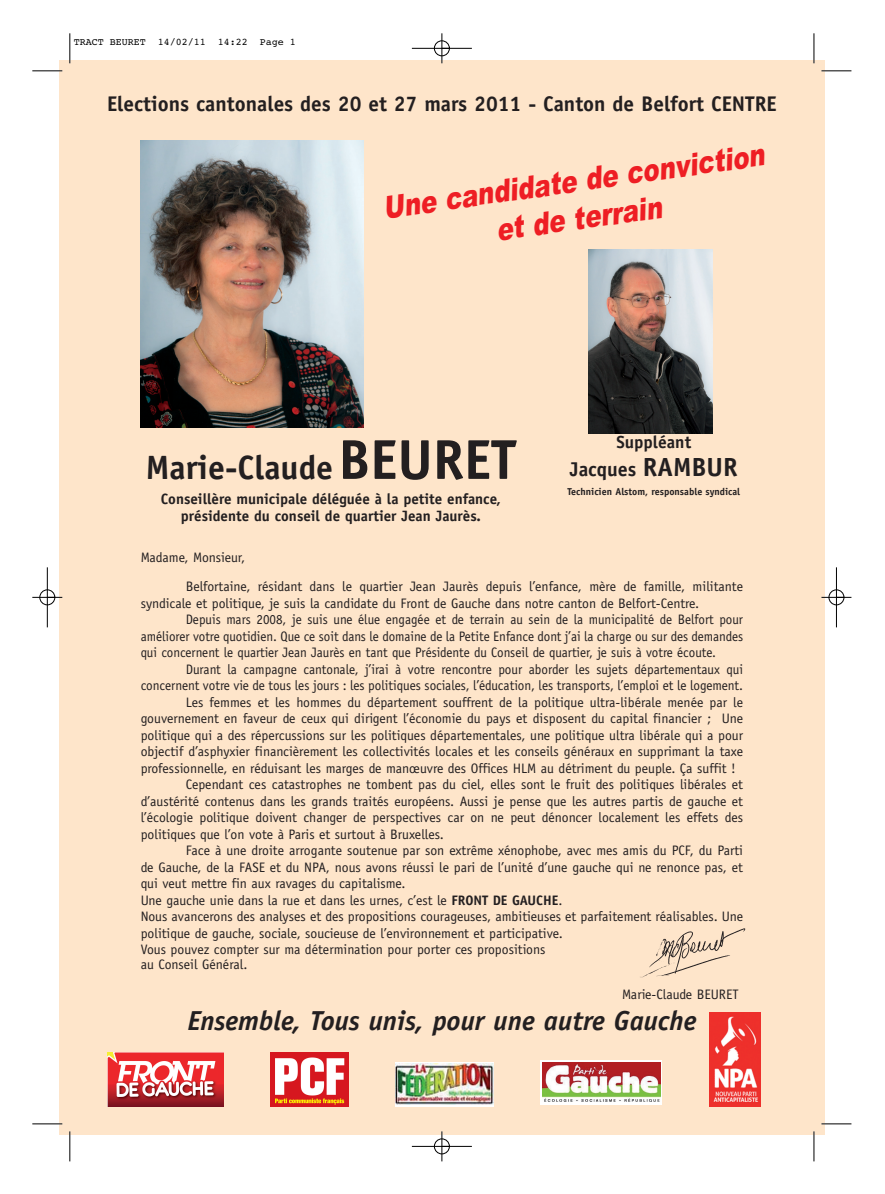
<style>
.page{position:relative;width:885px;height:1194px;background:#fff}
.page>*{position:absolute;margin:0;border:0;box-sizing:border-box;transform-origin:0 0}
.t1{font:700 33.75px "Officina Sans";color:#231f20}
.t2{font:italic 900 31.25px/37.5px "Arial";color:#ee1e24;text-align:center;scale:.78 1}
.t3{font:italic 700 27.5px "Officina Sans";color:#231f20}
.t4{font:700 21.25px "Officina Sans";color:#231f20}
.t5{font:700 20px "Officina Sans";color:#231f20}
.t6{font:700 17.5px "Officina Sans";color:#231f20}
.t7{font:700 15px/17.5px "Officina Sans";color:#231f20;text-align:center}
.t8{font:13.75px/29.1px "Officina Sans";color:#231f20}
.t9{font:13.75px "Officina Sans";color:#231f20;scale:.95 1}
.t10{font:13.75px "Officina Sans";color:#231f20;scale:.96 1}
.t11{font:700 10px "Officina Sans";color:#231f20}
.t12{font:10px "Courier";color:#000}
.s1{font-size:56.25px}
.s2{font-size:26.25px}
.s3{font-weight:700}
</style>
<div class="page">
<div style="left:59px;top:60px;width:766px;height:1074px;background:#fee5ca"></div>
<img style="left:141px;top:140px;width:223px;height:287px">
<img style="left:588px;top:249px;width:124px;height:184px">
<img style="left:108px;top:1052px;width:116px;height:53px">
<img style="left:271px;top:1052px;width:77px;height:53px">
<div style="left:396px;top:1061px;width:98px;height:44px;background:#fff"></div>
<img style="left:396px;top:1063px;width:98px;height:41px">
<svg style="left:541px;top:1060px;width:121px;height:44px"></svg>
<img style="left:543px;top:1062px;width:118px;height:39px">
<img style="left:709px;top:1012px;width:52px;height:93px">
<img style="left:640px;top:928px;width:105px;height:50px">
<hr style="left:32px;top:70px;width:30px;height:1px;background:#fff">
<hr style="left:821px;top:70px;width:30px;height:1px;background:#fff">
<hr style="left:70px;top:33px;width:1px;height:30px;background:#000">
<hr style="left:32px;top:71px;width:30px;height:1px;background:#000">
<hr style="left:814px;top:33px;width:1px;height:30px;background:#000">
<hr style="left:821px;top:71px;width:30px;height:1px;background:#000">
<hr style="left:70px;top:1131px;width:1px;height:30px;background:#000">
<hr style="left:32px;top:1123px;width:30px;height:1px;background:#000">
<hr style="left:814px;top:1131px;width:1px;height:30px;background:#000">
<hr style="left:821px;top:1123px;width:30px;height:1px;background:#000">
<div style="left:434px;top:40px;width:16px;height:16px;border:1px solid #fff;border-radius:50%"></div>
<hr style="left:412px;top:48px;width:60px;height:1px;background:#000">
<hr style="left:412px;top:1145px;width:60px;height:1px;background:#000">
<hr style="left:47px;top:567px;width:1px;height:60px;background:#000">
<hr style="left:836px;top:567px;width:1px;height:60px;background:#000">
<hr style="left:442px;top:33px;width:1px;height:30px;background:#000">
<hr style="left:442px;top:1131px;width:1px;height:30px;background:#000">
<hr style="left:32px;top:597px;width:30px;height:1px;background:#000">
<hr style="left:821px;top:597px;width:30px;height:1px;background:#000">
<div style="left:434px;top:41px;width:16px;height:15px;border:1px solid #000;border-radius:50%"></div>
<div style="left:434px;top:1138px;width:16px;height:15px;border:1px solid #000;border-radius:50%"></div>
<div style="left:40px;top:589px;width:15px;height:16px;border:1px solid #000;border-radius:50%"></div>
<div style="left:829px;top:589px;width:15px;height:16px;border:1px solid #000;border-radius:50%"></div>
<p class="t12" style="left:74px;top:38px;width:224px">TRACT BEURET 14/02/11 14:22 Page 1</p>
<h3 class="t4" style="left:107px;top:96px;width:671px">Elections cantonales des 20 et 27 mars 2011 - Canton de Belfort CENTRE</h3>
<h2 class="t2" style="left:381px;top:192px;width:494px;rotate:-8deg">Une candidate de conviction et de terrain</h2>
<h1 class="t1" style="left:146px;top:454px;width:372px">Marie-Claude<span class="s1">BEURET</span></h1>
<p class="t7" style="left:161px;top:491px;width:342px">Conseillère municipale déléguée à la petite enfance, présidente du conseil de quartier Jean Jaurès.</p>
<p class="t6" style="left:616px;top:435px;width:76px">Suppléant</p>
<h3 class="t5" style="left:570px;top:461px;width:169px">Jacques <span class="s2">RAMBUR</span></h3>
<p class="t11" style="left:567px;top:488px;width:174px">Technicien Alstom, responsable syndical</p>
<p class="t8" style="left:186px;top:544px;width:559px;text-indent:-45px">Madame, Monsieur,<br>Belfortaine, résidant dans le quartier Jean Jaurès depuis l’enfance, mère de famille, militante</p>
<p class="t8" style="left:141px;top:589px;width:560px">syndicale et politique, je suis la candidate du Front de Gauche dans notre canton de Belfort-Centre.</p>
<p class="t9" style="left:186px;top:614px;width:588px">Depuis mars 2008, je suis une élue engagée et de terrain au sein de la municipalité de Belfort pour</p>
<p class="t9" style="left:141px;top:630px;width:636px">améliorer votre quotidien. Que ce soit dans le domaine de la Petite Enfance dont j’ai la charge ou sur des demandes</p>
<p class="t9" style="left:141px;top:647px;width:607px">qui concernent le quartier Jean Jaurès en tant que Présidente du Conseil de quartier, je suis à votre écoute.</p>
<p class="t10" style="left:186px;top:663px;width:582px">Durant la campagne cantonale, j’irai à votre rencontre pour aborder les sujets départementaux qui</p>
<p class="t10" style="left:141px;top:680px;width:629px">concernent votre vie de tous les jours : les politiques sociales, l’éducation, les transports, l’emploi et le logement.</p>
<p class="t8" style="left:186px;top:688px;width:559px">Les femmes et les hommes du département souffrent de la politique ultra-libérale menée par le</p>
<p class="t8" style="left:141px;top:705px;width:604px">gouvernement en faveur de ceux qui dirigent l’économie du pays et disposent du capital financier ; Une</p>
<p class="t8" style="left:141px;top:721px;width:604px">politique qui a des répercussions sur les politiques départementales, une politique ultra libérale qui a pour</p>
<p class="t8" style="left:141px;top:738px;width:604px">objectif d’asphyxier financièrement les collectivités locales et les conseils généraux en supprimant la taxe</p>
<p class="t8" style="left:141px;top:754px;width:597px">professionnelle, en réduisant les marges de manœuvre des Offices HLM au détriment du peuple. Ça suffit !</p>
<p class="t8" style="left:186px;top:771px;width:559px">Cependant ces catastrophes ne tombent pas du ciel, elles sont le fruit des politiques libérales et</p>
<p class="t8" style="left:141px;top:787px;width:604px">d’austérité contenus dans les grands traités européens. Aussi je pense que les autres partis de gauche et</p>
<p class="t8" style="left:141px;top:804px;width:604px">l’écologie politique doivent changer de perspectives car on ne peut dénoncer localement les effets des</p>
<p class="t8" style="left:141px;top:820px;width:305px">politiques que l’on vote à Paris et surtout à Bruxelles.</p>
<p class="t8" style="left:186px;top:837px;width:559px">Face à une droite arrogante soutenue par son extrême xénophobe, avec mes amis du PCF, du Parti</p>
<p class="t8" style="left:141px;top:853px;width:604px">de Gauche, de la FASE et du NPA, nous avons réussi le pari de l’unité d’une gauche qui ne renonce pas, et</p>
<p class="t8" style="left:141px;top:870px;width:266px">qui veut mettre fin aux ravages du capitalisme.</p>
<p class="t8" style="left:141px;top:886px;width:423px">Une gauche unie dans la rue et dans les urnes, c’est le <span class="s3">FRONT DE GAUCHE</span>.</p>
<p class="t8" style="left:141px;top:903px;width:604px">Nous avancerons des analyses et des propositions courageuses, ambitieuses et parfaitement réalisables. Une</p>
<p class="t8" style="left:141px;top:919px;width:424px">politique de gauche, sociale, soucieuse de l’environnement et participative.</p>
<p class="t8" style="left:141px;top:936px;width:406px">Vous pouvez compter sur ma détermination pour porter ces propositions</p>
<p class="t8" style="left:141px;top:951px;width:108px">au Conseil Général.</p>
<p class="t8" style="left:622px;top:981px;width:118px">Marie-Claude BEURET</p>
<h3 class="t3" style="left:187px;top:1009px;width:511px">Ensemble, Tous unis, pour une autre Gauche</h3>
</div>
